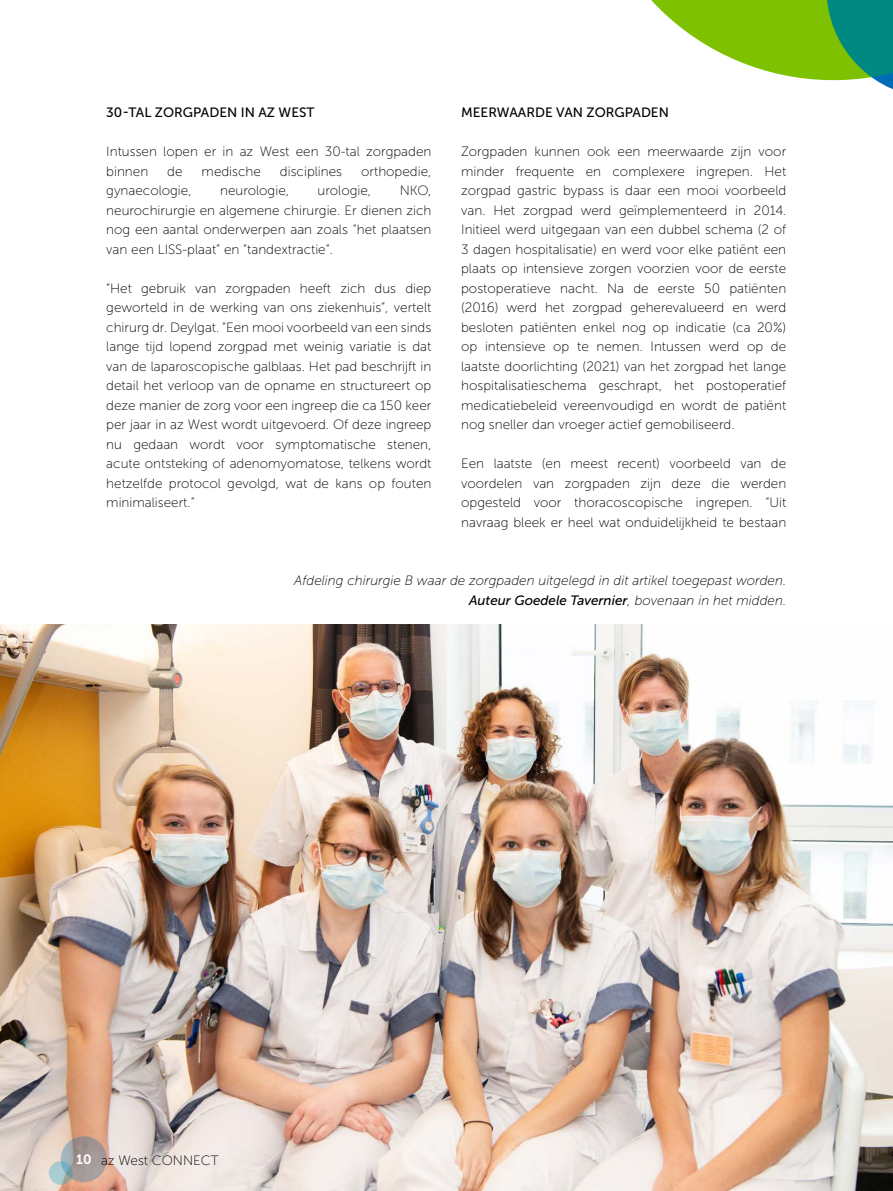
<style>
.page{position:relative;width:893px;height:1191px;background:#fff}
.page>*{position:absolute;margin:0;border:0;box-sizing:border-box;transform-origin:0 0}
.body{font:13.5px/19.5px "Museo Sans 100";color:#000;text-align:justify}
.body-2{font:italic 13.5px/19.5px "Museo Sans 100";color:#000;text-align:right}
.tussentitel{font:13.5px "Museo Sans 500";color:#000}
.s1{font-family:"Museo Sans 500"}
.s2{font-family:"Museo Sans 700";color:#fff}
</style>
<div class="page">
<svg style="left:651px;top:0;width:242px;height:89px"></svg>
<img style="left:0;top:624px;width:893px;height:567px">
<svg style="left:61px;top:1136px;width:46px;height:46px;background:#a29998"></svg>
<svg style="left:49px;top:1161px;width:24px;height:23px"></svg>
<p class="tussentitel" style="left:106px;top:105px;width:210px">30-TAL ZORGPADEN IN AZ WEST</p>
<p class="body" style="left:106px;top:142px;width:327px">Intussen lopen er in az West een 30-tal zorgpaden binnen</p>
<p class="body" style="left:167px;top:161px;width:17px">de</p>
<p class="body" style="left:202px;top:161px;width:61px">medische</p>
<p class="body" style="left:280px;top:161px;width:64px">disciplines</p>
<p class="body" style="left:361px;top:161px;width:72px">orthopedie,</p>
<p class="body" style="left:106px;top:181px;width:87px">gynaecologie,</p>
<p class="body" style="left:220px;top:181px;width:70px">neurologie,</p>
<p class="body" style="left:318px;top:181px;width:55px">urologie,</p>
<p class="body" style="left:106px;top:181px;width:327px;text-indent:293px">NKO, neurochirurgie en algemene chirurgie. Er dienen zich nog een aantal onderwerpen aan zoals “het plaatsen van een LISS-plaat” en “tandextractie”.</p>
<p class="body" style="left:106px;top:278px;width:327px">“Het gebruik van zorgpaden heeft zich dus diep geworteld in de werking van ons ziekenhuis”, vertelt chirurg dr. Deylgat. “Een mooi voorbeeld van een sinds lange tijd lopend zorgpad met weinig variatie is dat van de laparoscopische galblaas. Het pad beschrijft in detail het verloop van de opname en structureert op deze manier de zorg voor een ingreep die ca 150 keer per jaar in az West wordt uitgevoerd. Of deze ingreep nu gedaan wordt voor symptomatische stenen, acute ontsteking of adenomyomatose, telkens wordt hetzelfde protocol gevolgd, wat de kans op fouten minimaliseert.”</p>
<p class="tussentitel" style="left:461px;top:105px;width:209px">MEERWAARDE VAN ZORGPADEN</p>
<p class="body" style="left:461px;top:142px;width:327px">Zorgpaden kunnen ook een meerwaarde zijn voor minder frequente en complexere ingrepen. Het zorgpad gastric bypass is daar een mooi voorbeeld van. Het zorgpad werd geïmplementeerd in 2014.<br>Initieel werd uitgegaan van een dubbel schema (2 of 3 dagen hospitalisatie) en werd voor elke patiënt een plaats op intensieve zorgen voorzien voor de eerste postoperatieve nacht. Na de eerste 50 patiënten (2016) werd het zorgpad geherevalueerd en werd besloten patiënten enkel nog op indicatie (ca 20%) op intensieve op te nemen. Intussen werd op de laatste doorlichting (2021) van het zorgpad het lange hospitalisatieschema geschrapt, het postoperatief medicatiebeleid vereenvoudigd en wordt de patiënt nog sneller dan vroeger actief gemobiliseerd.</p>
<p class="body" style="left:461px;top:454px;width:327px">Een laatste (en meest recent) voorbeeld van de voordelen van zorgpaden zijn deze die werden opgesteld voor thoracoscopische ingrepen. “Uit navraag bleek er heel wat onduidelijkheid te bestaan</p>
<p class="body-2" style="left:294px;top:571px;width:494px">Afdeling chirurgie B waar de zorgpaden uitgelegd in dit artikel toegepast worden.<br><span class="s1">Auteur Goedele Tavernier</span>, bovenaan in het midden.</p>
<p class="body" style="left:76px;top:1150px;width:144px"><span class="s2">10</span> az West CONNECT</p>
</div>
